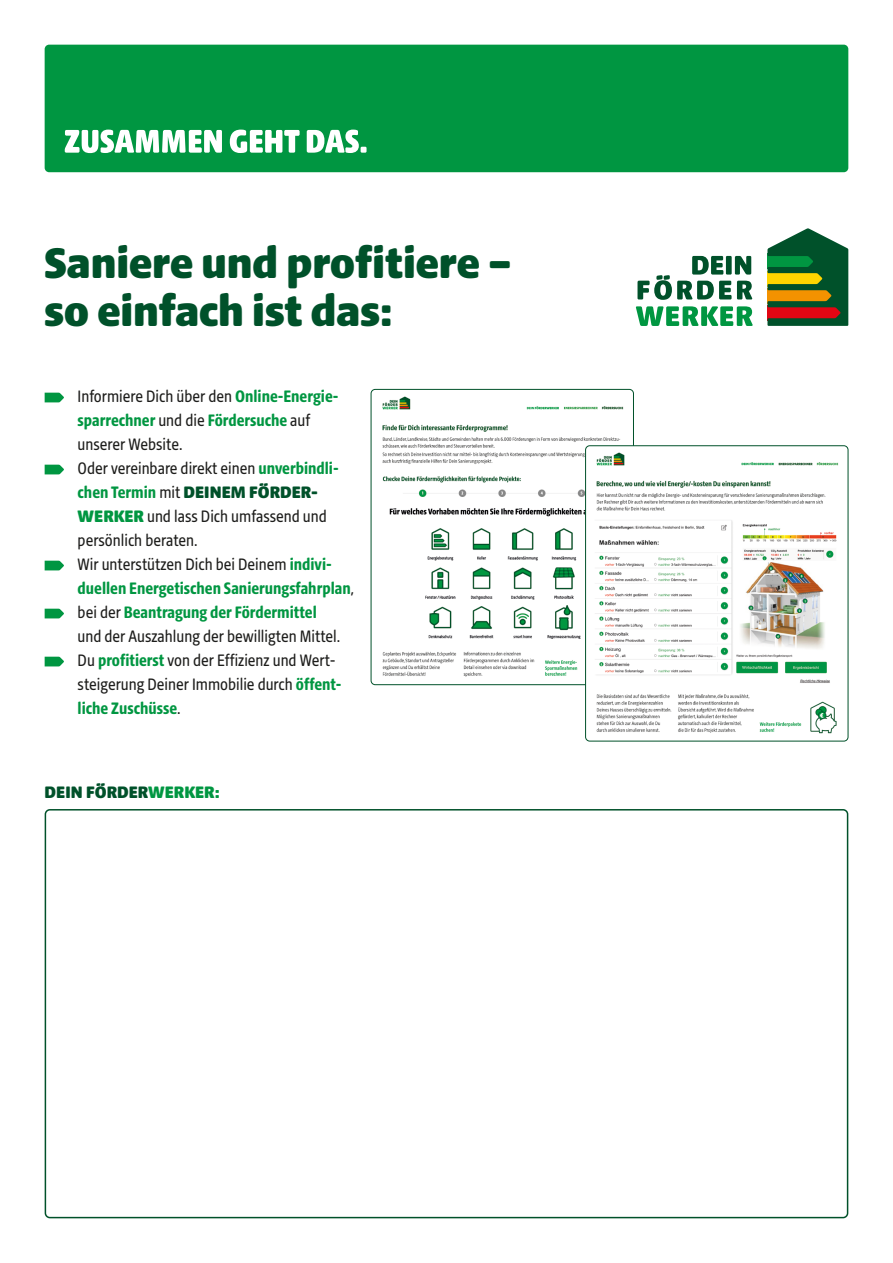
<style>
.page{position:relative;width:893px;height:1263px;background:#fff}
.page>*{position:absolute;margin:0;border:0;box-sizing:border-box;transform-origin:0 0}
.t1{font:900 46.5px/48.6px "Hagebau";color:#00512a}
.t2{font:18px/24px "Hagebau Condensed";color:#1d1d1b}
.t3{font:900 18px "Hagebau";color:#00512a}
.s1{font-weight:700;color:#009641}
.s2{font-family:"Hagebau Condensed";font-weight:700;color:#009641}
.s3{font-family:"Hagebau Condensed";font-weight:400;color:#1d1d1b}
.s4{font-family:"Hagebau";font-weight:900;color:#009641}
.s5{color:#009641}
</style>
<div class="page">
<svg style="left:637px;top:256px;width:115px;height:44px"></svg>
<svg style="left:767px;top:228px;width:81px;height:98px;background:#596f39"></svg>
<svg style="left:636px;top:306px;width:117px;height:20px"></svg>
<img style="left:371px;top:389px;width:253px;height:296px">
<div style="left:371px;top:389px;width:263px;height:296px;border:1px solid #00512a;border-radius:4px"></div>
<img style="left:586px;top:446px;width:262px;height:295px">
<div style="left:585px;top:445px;width:263px;height:296px;border:1px solid #00512a;border-radius:4px"></div>
<div style="left:45px;top:45px;width:803px;height:127px;background:#009641;border-radius:4px"></div>
<svg style="left:65px;top:130px;width:157px;height:23px"></svg>
<svg style="left:230px;top:130px;width:70px;height:23px"></svg>
<svg style="left:307px;top:130px;width:60px;height:23px"></svg>
<div style="left:45px;top:809px;width:803px;height:409px;border:2px solid #00512a;border-radius:4px"></div>
<svg style="left:45px;top:393px;width:19px;height:9px"></svg>
<svg style="left:45px;top:465px;width:19px;height:9px"></svg>
<svg style="left:45px;top:561px;width:19px;height:9px"></svg>
<svg style="left:45px;top:609px;width:19px;height:9px"></svg>
<svg style="left:45px;top:657px;width:19px;height:9px"></svg>
<h1 class="t1" style="left:45px;top:237px;width:469px">Saniere und profitiere – so einfach ist das:</h1>
<p class="t2" style="left:78px;top:385px;width:263px">Informiere Dich über den <span class="s1">Online-Energie&shy;sparrechner</span> und die <span class="s1">Fördersuche</span> auf unserer Website.<br>Oder vereinbare direkt einen <span class="s1">unverbindli-</span></p>
<p class="t3" style="left:78px;top:481px;width:242px"><span class="s2">chen Termin</span> <span class="s3">mit</span> DEINEM FÖRDER-</p>
<p class="t2" style="left:78px;top:505px;width:278px"><span class="s4">WERKER</span> und lass Dich umfassend und persönlich beraten.<br>Wir unterstützen Dich bei Deinem <span class="s1">indivi&shy;duellen Energetischen Sanierungsfahrplan</span>, bei der <span class="s1">Beantragung der Fördermittel<br></span>und der Auszahlung der bewilligten Mittel.<br>Du <span class="s1">profitierst</span> von der Effizienz und Wert&shy;steigerung Deiner Immobilie durch <span class="s1">öffent&shy;liche Zuschüsse</span>.</p>
<p class="t3" style="left:45px;top:781px;width:177px">DEIN FÖRDER<span class="s5">WERKER:</span></p>
</div>
